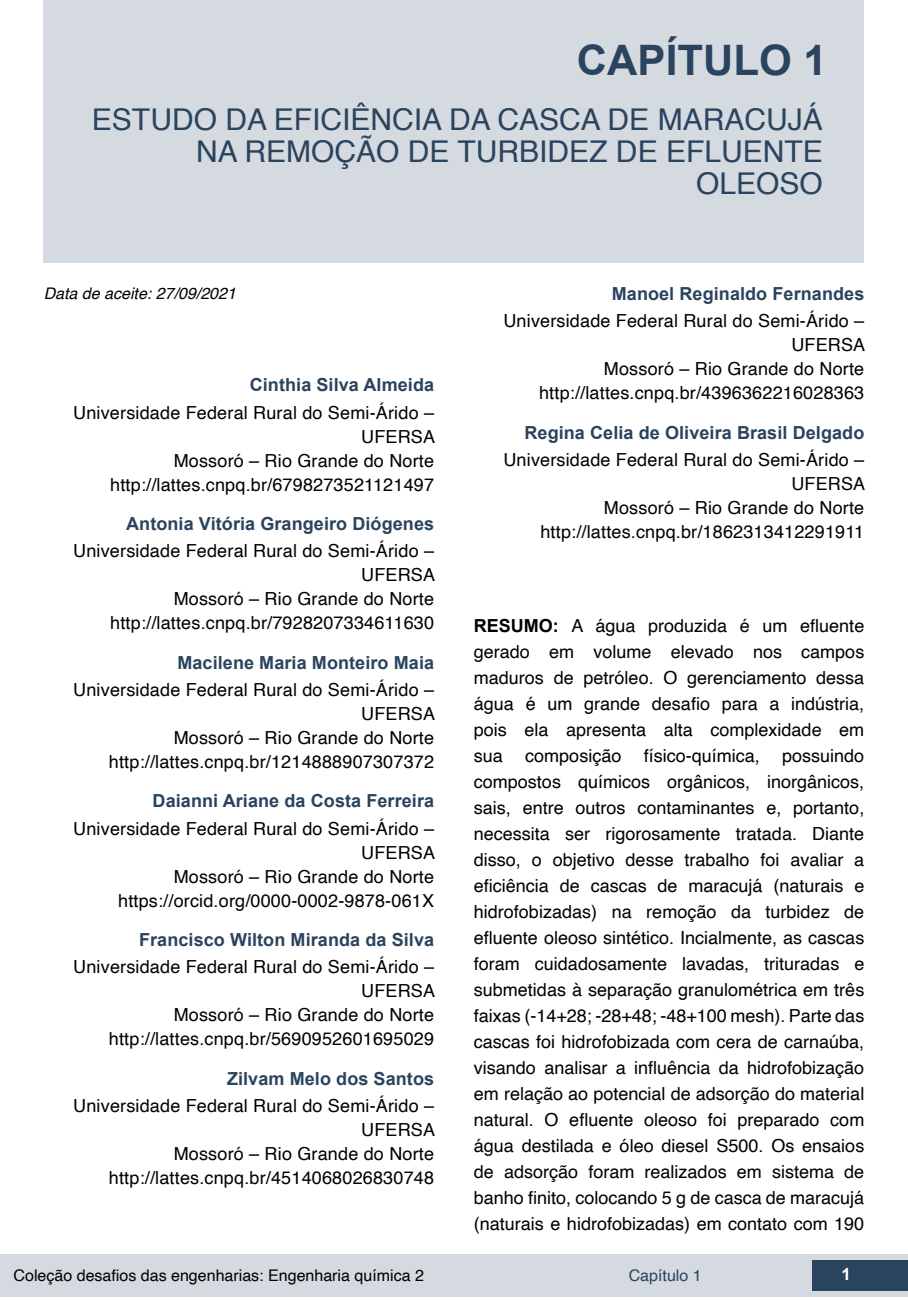
<style>
.page{position:relative;width:908px;height:1304px;background:#fff}
.page>*{position:absolute;margin:0;border:0;box-sizing:border-box;transform-origin:0 0}
.t1{font:700 42px "Arial";color:#2a435e}
.t2{font:30px/32px "Helvetica";color:#2a435e;text-align:right}
.t3{font:18px/24px "Helvetica";letter-spacing:.01em;color:#000;text-align:right}
.t4{font:700 18px "Arial";letter-spacing:.005em;color:#2a435e}
.t5{font:700 16.8px "Arial";color:#fff}
.t6{font:16px "Helvetica";color:#000}
.t7{font:italic 16px "Helvetica";color:#000}
.t8{font:16px "Helvetica";color:#2a435e}
.s1{font-family:"Arial";font-weight:700}
</style>
<div class="page">
<div style="left:0;top:1254px;width:906px;height:43px;background:#d4dadf"></div>
<div style="left:812px;top:1261px;width:95px;height:30px;background:#2a435e"></div>
<div style="left:44px;top:0;width:819px;height:263px;background:#d4dadf"></div>
<h1 class="t1" style="left:576px;top:33px;width:251px">CAPÍTULO 1</h1>
<h2 class="t2" style="left:92px;top:104px;width:732px">ESTUDO DA EFICIÊNCIA DA CASCA DE MARACUJÁ<br>NA REMOÇÃO DE TURBIDEZ DE EFLUENTE<br>OLEOSO</h2>
<p class="t7" style="left:44px;top:280px;width:194px">Data de aceite: 27/09/2021</p>
<p class="t4" style="left:250px;top:373px;width:186px">Cinthia Silva Almeida</p>
<p class="t3" style="left:73px;top:401px;width:363px">Universidade Federal Rural do Semi-Árido –<br>UFERSA<br>Mossoró – Rio Grande do Norte http://lattes.cnpq.br/6798273521121497</p>
<p class="t4" style="left:126px;top:512px;width:309px">Antonia Vitória Grangeiro Diógenes</p>
<p class="t3" style="left:73px;top:540px;width:363px">Universidade Federal Rural do Semi-Árido –<br>UFERSA<br>Mossoró – Rio Grande do Norte http://lattes.cnpq.br/7928207334611630</p>
<p class="t4" style="left:177px;top:651px;width:258px">Macilene Maria Monteiro Maia</p>
<p class="t3" style="left:73px;top:678px;width:363px">Universidade Federal Rural do Semi-Árido –<br>UFERSA<br>Mossoró – Rio Grande do Norte http://lattes.cnpq.br/1214888907307372</p>
<p class="t4" style="left:152px;top:789px;width:283px">Daianni Ariane da Costa Ferreira</p>
<p class="t3" style="left:73px;top:817px;width:363px">Universidade Federal Rural do Semi-Árido –<br>UFERSA<br>Mossoró – Rio Grande do Norte https://orcid.org/0000-0002-9878-061X</p>
<p class="t4" style="left:139px;top:928px;width:296px">Francisco Wilton Miranda da Silva</p>
<p class="t3" style="left:73px;top:956px;width:363px">Universidade Federal Rural do Semi-Árido –<br>UFERSA<br>Mossoró – Rio Grande do Norte http://lattes.cnpq.br/5690952601695029</p>
<p class="t4" style="left:227px;top:1067px;width:208px">Zilvam Melo dos Santos</p>
<p class="t3" style="left:73px;top:1094px;width:363px">Universidade Federal Rural do Semi-Árido –<br>UFERSA<br>Mossoró – Rio Grande do Norte http://lattes.cnpq.br/4514068026830748</p>
<p class="t4" style="left:611px;top:282px;width:254px">Manoel Reginaldo Fernandes</p>
<p class="t3" style="left:503px;top:310px;width:363px">Universidade Federal Rural do Semi-Árido –<br>UFERSA<br>Mossoró – Rio Grande do Norte http://lattes.cnpq.br/4396362216028363</p>
<p class="t4" style="left:524px;top:420px;width:341px">Regina Celia de Oliveira Brasil Delgado</p>
<p class="t3" style="left:503px;top:448px;width:363px">Universidade Federal Rural do Semi-Árido –<br>UFERSA<br>Mossoró – Rio Grande do Norte http://lattes.cnpq.br/1862313412291911</p>
<p class="t3" style="left:473px;top:613px;width:392px;line-height:26px;text-align:justify"><span class="s1">RESUMO:</span> A água produzida é um efluente gerado em volume elevado nos campos maduros de petróleo. O gerenciamento dessa água é um grande desafio para a indústria, pois ela apresenta alta complexidade em sua composição físico-química, possuindo compostos químicos orgânicos, inorgânicos, sais, entre outros contaminantes e, portanto, necessita ser rigorosamente tratada. Diante disso, o objetivo desse trabalho foi avaliar a eficiência de cascas de maracujá (naturais e hidrofobizadas) na remoção da turbidez de efluente oleoso sintético. Incialmente, as cascas foram cuidadosamente lavadas, trituradas e submetidas à separação granulométrica em três faixas (-14+28; -28+48; -48+100 mesh). Parte das cascas foi hidrofobizada com cera de carnaúba, visando analisar a influência da hidrofobização em relação ao potencial de adsorção do material natural. O efluente oleoso foi preparado com água destilada e óleo diesel S500. Os ensaios de adsorção foram realizados em sistema de banho finito, colocando 5 g de casca de maracujá (naturais e hidrofobizadas) em contato com 190</p>
<p class="t6" style="left:14px;top:1263px;width:411px">Coleção desafios das engenharias: Engenharia química 2</p>
<p class="t8" style="left:628px;top:1263px;width:74px">Capítulo 1</p>
<p class="t5" style="left:841px;top:1263px;width:11px">1</p>
</div>
